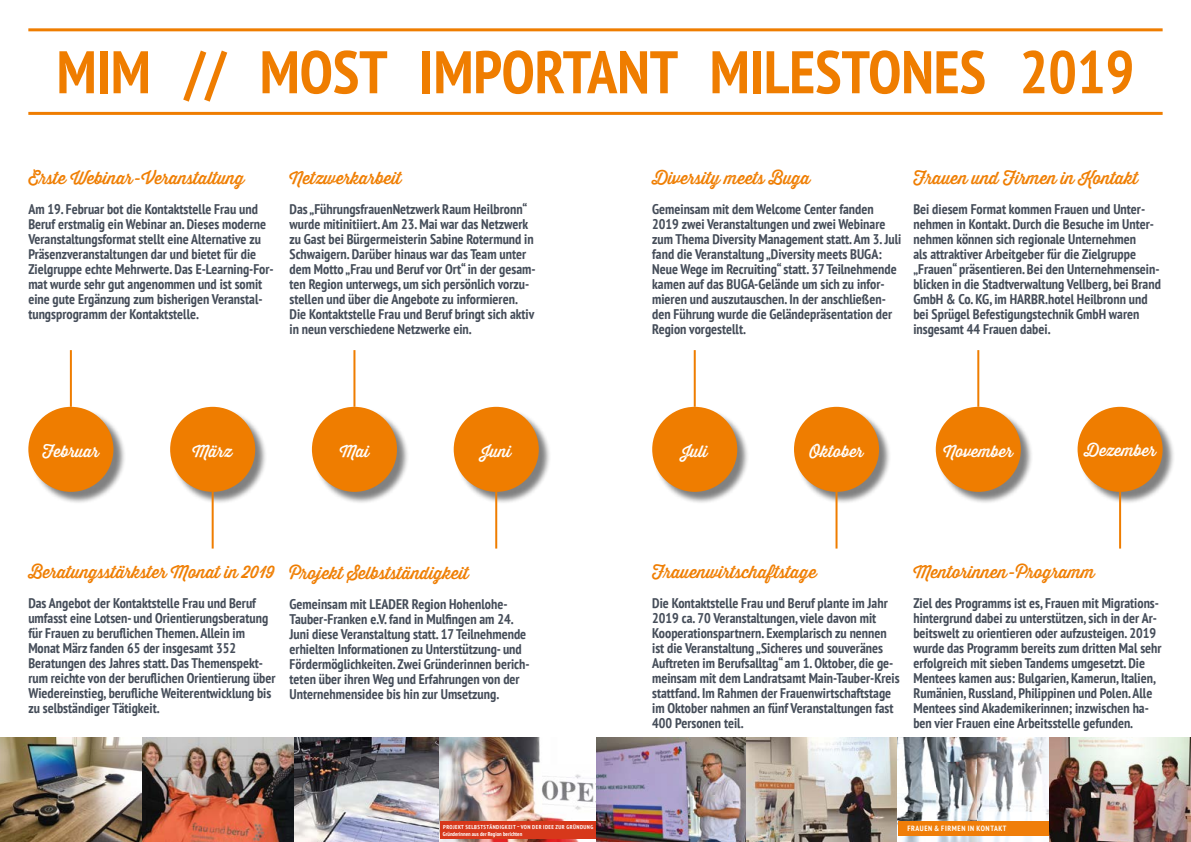
<style>
.page{position:relative;width:1191px;height:842px;background:#fff}
.page>*{position:absolute;margin:0;border:0;box-sizing:border-box;transform-origin:0 0}
.t1{font:700 condensed 60px "PT Sans";color:#ef7d00}
.t2{font:17px "Thirsty Rough Reg One";color:#ef7d00}
.t3{font:16px "Thirsty Rough Reg One";color:#fff}
.t4{font:700 condensed 14px/15px "PT Sans";color:#454d59}
.t5{font:700 condensed 7.6px "PT Sans";letter-spacing:.08em;color:#fff}
.t6{font:700 condensed 5.7px/6.9px "PT Sans";letter-spacing:.07em;color:#fff}
</style>
<div class="page">
<hr style="left:28px;top:112px;width:1134px;height:3px;background:#ef7d00">
<hr style="left:28px;top:28px;width:1134px;height:3px;background:#ef7d00">
<div style="left:30px;top:408px;width:96px;height:97px;background:#000;opacity:.5"></div>
<div style="left:28px;top:407px;width:85px;height:85px;background:#ef7d00;border-radius:50%"></div>
<div style="left:455px;top:408px;width:96px;height:97px;background:#000;opacity:.5"></div>
<div style="left:454px;top:407px;width:85px;height:85px;background:#ef7d00;border-radius:50%"></div>
<div style="left:653px;top:408px;width:96px;height:97px;background:#000;opacity:.5"></div>
<div style="left:652px;top:407px;width:85px;height:85px;background:#ef7d00;border-radius:50%"></div>
<div style="left:1079px;top:408px;width:96px;height:97px;background:#000;opacity:.5"></div>
<div style="left:1077px;top:407px;width:85px;height:85px;background:#ef7d00;border-radius:50%"></div>
<div style="left:172px;top:408px;width:96px;height:97px;background:#000;opacity:.5"></div>
<div style="left:170px;top:407px;width:85px;height:85px;background:#ef7d00;border-radius:50%"></div>
<div style="left:795px;top:408px;width:96px;height:97px;background:#000;opacity:.5"></div>
<div style="left:794px;top:407px;width:85px;height:85px;background:#ef7d00;border-radius:50%"></div>
<div style="left:937px;top:408px;width:96px;height:97px;background:#000;opacity:.5"></div>
<div style="left:935px;top:407px;width:85px;height:85px;background:#ef7d00;border-radius:50%"></div>
<div style="left:313px;top:408px;width:96px;height:97px;background:#000;opacity:.5"></div>
<div style="left:312px;top:407px;width:85px;height:85px;background:#ef7d00;border-radius:50%"></div>
<img style="left:0;top:737px;width:440px;height:105px">
<img style="left:440px;top:737px;width:751px;height:105px">
<div style="left:898px;top:821px;width:151px;height:14px;background:#f07e09"></div>
<hr style="left:70px;top:350px;width:2px;height:57px;background:#ef7d00">
<hr style="left:212px;top:492px;width:2px;height:57px;background:#ef7d00">
<hr style="left:353px;top:350px;width:2px;height:57px;background:#ef7d00">
<hr style="left:495px;top:492px;width:2px;height:57px;background:#ef7d00">
<hr style="left:693px;top:350px;width:2px;height:57px;background:#ef7d00">
<hr style="left:835px;top:492px;width:2px;height:57px;background:#ef7d00">
<hr style="left:977px;top:350px;width:2px;height:57px;background:#ef7d00">
<hr style="left:1119px;top:492px;width:2px;height:57px;background:#ef7d00">
<hr style="left:440px;top:840px;width:155px;height:2px;background:#fff">
<div style="left:440px;top:821px;width:155px;height:18px;background:#d7381b"></div>
<h1 class="t1" style="left:57px;top:33px;width:1079px">MIM // MOST IMPORTANT MILESTONES 2019</h1>
<p class="t2" style="left:28px;top:166px;width:218px">Erste Webinar-Veranstaltung</p>
<p class="t4" style="left:28px;top:202px;width:247px">Am 19. Februar bot die Kontaktstelle Frau und Beruf erstmalig ein Webinar an. Dieses moderne Veranstaltungsformat stellt eine Alternative zu Präsenzveranstaltungen dar und bietet für die Zielgruppe echte Mehrwerte. Das E-Learning-For&shy;mat wurde sehr gut angenommen und ist somit eine gute Ergänzung zum bisherigen Veranstal&shy;tungsprogramm der Kontaktstelle.</p>
<p class="t2" style="left:289px;top:166px;width:113px">Netzwerkarbeit</p>
<p class="t4" style="left:289px;top:202px;width:247px">Das „FührungsfrauenNetzwerk Raum Heilbronn“ wurde mitinitiiert. Am 23. Mai war das Netzwerk zu Gast bei Bürgermeisterin Sabine Rotermund in Schwaigern. Darüber hinaus war das Team unter dem Motto „Frau und Beruf vor Ort“ in der gesam&shy;ten Region unterwegs, um sich persönlich vorzu&shy;stellen und über die Angebote zu informieren.<br>Die Kontaktstelle Frau und Beruf bringt sich aktiv in neun verschiedene Netzwerke ein.</p>
<p class="t2" style="left:652px;top:166px;width:160px">Diversity meets Buga</p>
<p class="t4" style="left:652px;top:202px;width:251px">Gemeinsam mit dem Welcome Center fanden 2019 zwei Veranstaltungen und zwei Webinare zum Thema Diversity Management statt. Am 3. Juli fand die Veranstaltung „Diversity meets BUGA:<br>Neue Wege im Recruiting“ statt. 37 Teilnehmende kamen auf das BUGA-Gelände um sich zu infor&shy;mieren und auszutauschen. In der anschließen&shy;den Führung wurde die Geländepräsentation der Region vorgestellt.</p>
<p class="t2" style="left:913px;top:166px;width:226px">Frauen und Firmen in Kontakt</p>
<p class="t4" style="left:913px;top:202px;width:249px">Bei diesem Format kommen Frauen und Unter&shy;nehmen in Kontakt. Durch die Besuche im Unter&shy;nehmen können sich regionale Unternehmen<br>als attraktiver Arbeitgeber für die Zielgruppe „Frauen“ präsentieren. Bei den Unternehmensein&shy;blicken in die Stadtverwaltung Vellberg, bei Brand GmbH &amp; Co. KG, im HARBR.hotel Heilbronn und bei Sprügel Befestigungstechnik GmbH waren insgesamt 44 Frauen dabei.</p>
<p class="t3" style="left:43px;top:439px;width:58px">Februar</p>
<p class="t3" style="left:192px;top:439px;width:41px">März</p>
<p class="t3" style="left:340px;top:439px;width:31px">Mai</p>
<p class="t3" style="left:481px;top:439px;width:31px">Juni</p>
<p class="t3" style="left:682px;top:439px;width:27px">Juli</p>
<p class="t3" style="left:1084px;top:439px;width:73px">Dezember</p>
<p class="t3" style="left:809px;top:439px;width:55px">Oktober</p>
<p class="t3" style="left:943px;top:439px;width:71px">November</p>
<p class="t2" style="left:28px;top:559px;width:248px">Beratungsstärkster Monat in 2019</p>
<p class="t4" style="left:28px;top:595px;width:249px">Das Angebot der Kontaktstelle Frau und Beruf umfasst eine Lotsen- und Orientierungsberatung für Frauen zu beruflichen Themen. Allein im Monat März fanden 65 der insgesamt 352<br>Beratungen des Jahres statt. Das Themenspekt&shy;rum reichte von der beruflichen Orientierung über Wiedereinstieg, berufliche Weiterentwicklung bis zu selbständiger Tätigkeit.</p>
<p class="t2" style="left:289px;top:560px;width:181px">Projekt Selbstständigkeit</p>
<p class="t4" style="left:289px;top:596px;width:241px">Gemeinsam mit LEADER Region Hohenlohe-Tauber-Franken e.V. fand in Mulfingen am 24.<br>Juni diese Veranstaltung statt. 17 Teilnehmende erhielten Informationen zu Unterstützung- und Fördermöglichkeiten. Zwei Gründerinnen berich&shy;teten über ihren Weg und Erfahrungen von der Unternehmensidee bis hin zur Umsetzung.</p>
<p class="t6" style="left:443px;top:823px;width:152px">PROJEKT SELBSTSTÄNDIGKEIT – VON DER IDEE ZUR GRÜNDUNG<br>Gründerinnen aus der Region berichten</p>
<p class="t2" style="left:652px;top:559px;width:166px">Frauenwirtschaftstage</p>
<p class="t4" style="left:652px;top:595px;width:249px">Die Kontaktstelle Frau und Beruf plante im Jahr 2019 ca. 70 Veranstaltungen, viele davon mit Kooperationspartnern. Exemplarisch zu nennen ist die Veranstaltung „Sicheres und souveränes Auftreten im Berufsalltag“ am 1. Oktober, die ge&shy;meinsam mit dem Landratsamt Main-Tauber-Kreis stattfand. Im Rahmen der Frauenwirtschaftstage im Oktober nahmen an fünf Veranstaltungen fast 400 Personen teil.</p>
<p class="t2" style="left:913px;top:559px;width:183px">Mentorinnen-Programm</p>
<p class="t4" style="left:913px;top:595px;width:250px">Ziel des Programms ist es, Frauen mit Migrations&shy;hintergrund dabei zu unterstützen, sich in der Ar&shy;beitswelt zu orientieren oder aufzusteigen. 2019 wurde das Programm bereits zum dritten Mal sehr erfolgreich mit sieben Tandems umgesetzt. Die Mentees kamen aus: Bulgarien, Kamerun, Italien, Rumänien, Russland, Philippinen und Polen. Alle Mentees sind Akademikerinnen; inzwischen ha&shy;ben vier Frauen eine Arbeitsstelle gefunden.</p>
<p class="t5" style="left:907px;top:823px;width:100px">FRAUEN &amp; FIRMEN IN KONTAKT</p>
</div>
